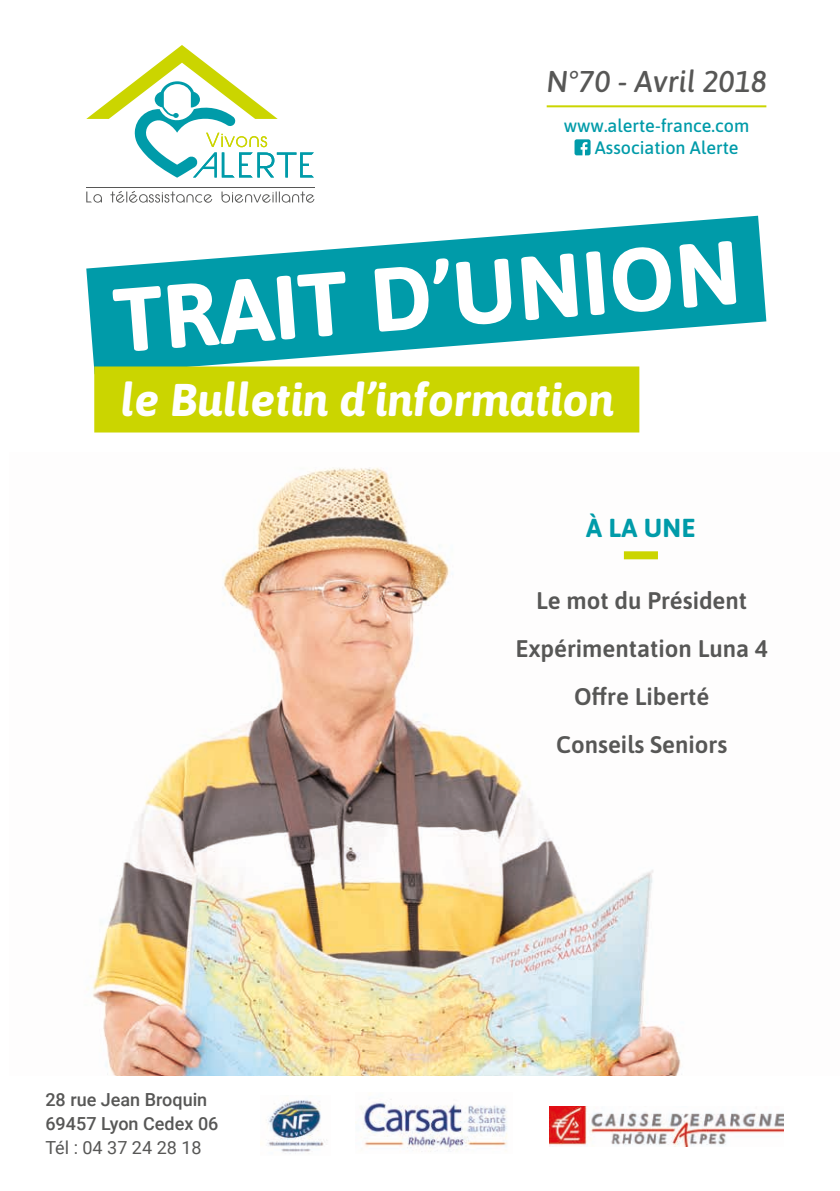
<style>
.page{position:relative;width:840px;height:1191px;background:#fff}
.page>*{position:absolute;margin:0;border:0;box-sizing:border-box;transform-origin:0 0}
.t1{font:700 90px "Asap";color:#fff}
.t2{font:italic 700 45.8px "Asap";color:#fff}
.t3{font:italic 500 30px "Asap";color:#575756}
.t4{font:700 26px "Asap";color:#009ba9}
.t5{font:600 24px/48px "Asap";color:#575756;text-align:center}
.t6{font:500 18px/21.6px "Asap";color:#009ba9}
.t7{font:500 18px/24px "Roboto";color:#575756}
.t8{font:18px "Roboto";color:#575756}
</style>
<div class="page">
<img style="left:86px;top:467px;width:595px;height:608px">
<hr style="left:86px;top:187px;width:228px;height:1px;background:#575756">
<svg style="left:86px;top:45px;width:228px;height:133px"></svg>
<svg style="left:86px;top:191px;width:228px;height:12px"></svg>
<svg style="left:86px;top:215px;width:681px;height:160px"></svg>
<div style="left:94px;top:366px;width:545px;height:66px;background:#cbd500;border:2px solid #cbd500"></div>
<hr style="left:546px;top:105px;width:220px;height:2px;background:#cbd500">
<div style="left:623px;top:551px;width:34px;height:8px;background:#cbd500"></div>
<svg style="left:574px;top:139px;width:16px;height:16px"></svg>
<img style="left:355px;top:1099px;width:153px;height:53px">
<img style="left:549px;top:1106px;width:234px;height:40px">
<img style="left:267px;top:1100px;width:60px;height:54px">
<p class="t3" style="left:546px;top:62px;width:222px">N°70 - Avril 2018</p>
<p class="t6" style="left:594px;top:114px;width:156px;text-indent:-31px">www.alerte-france.com<br>Association Alerte</p>
<h1 class="t1" style="left:108px;top:260px;width:629px;rotate:-5deg">TRAIT D’UNION</h1>
<h2 class="t2" style="left:121px;top:368px;width:494px">le Bulletin d’information</h2>
<p class="t4" style="left:585px;top:509px;width:111px">À LA UNE</p>
<p class="t7" style="left:45px;top:1086px;width:174px">28 rue Jean Broquin<br>69457 Lyon Cedex 06</p>
<p class="t8" style="left:45px;top:1134px;width:158px">Tél : 04 37 24 28 18</p>
<p class="t5" style="left:515px;top:575px;width:253px">Le mot du Président<br>Expérimentation Luna 4<br>Offre Liberté<br>Conseils Seniors</p>
</div>
